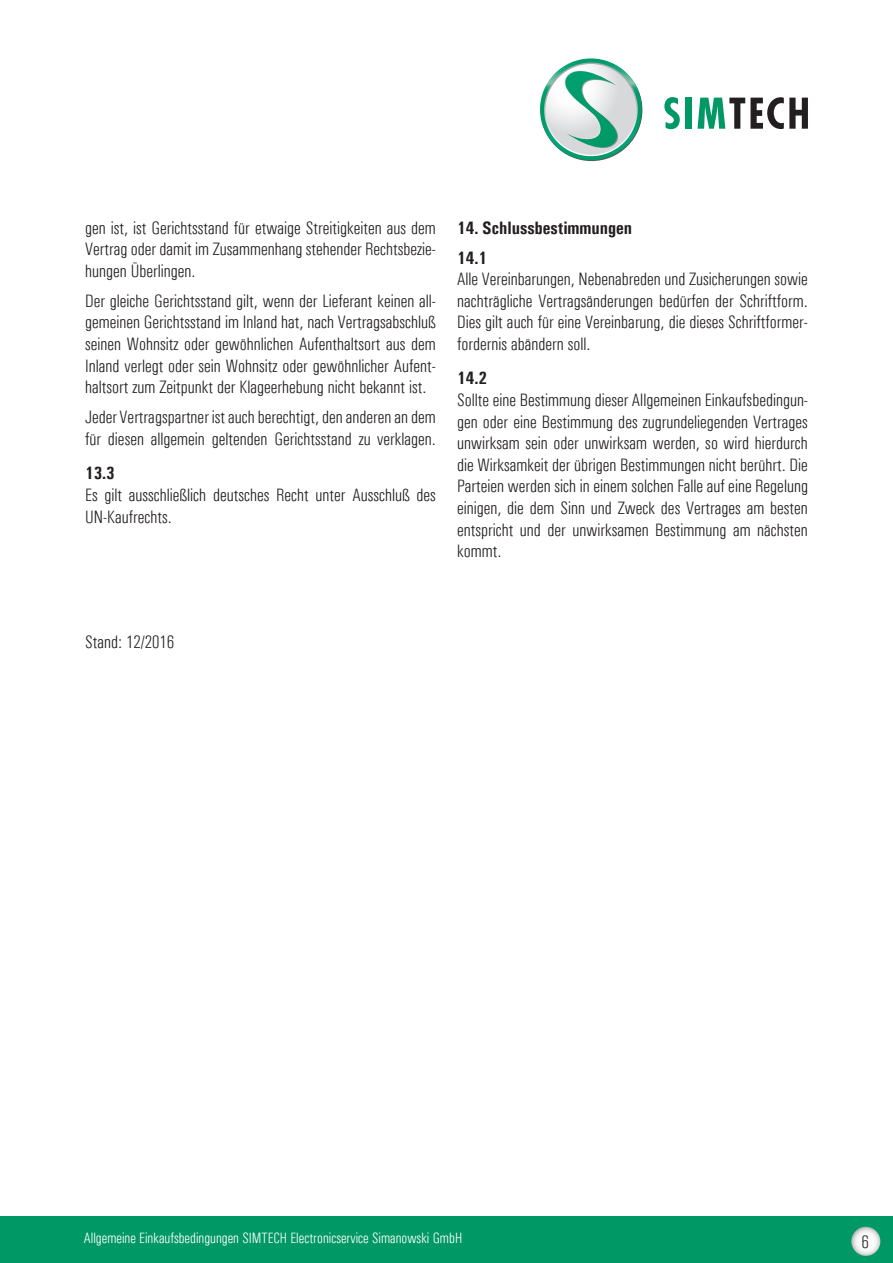
<style>
.page{position:relative;width:893px;height:1263px;background:#fff}
.page>*{position:absolute;margin:0;border:0;box-sizing:border-box;transform-origin:0 0}
.t1{font:300 condensed 18px/21.6px "Univers";color:#231f20;text-align:justify}
.t2{font:700 18px/30.2px "Univers Condensed";color:#231f20}
.t3{font:300 condensed 15px "Univers";color:#fff}
</style>
<div class="page">
<div style="left:0;top:1216px;width:893px;height:47px;background:#009864"></div>
<svg style="left:664px;top:97px;width:16px;height:32px"></svg>
<div style="left:686px;top:98px;width:6px;height:31px;background:#009864"></div>
<svg style="left:697px;top:97px;width:111px;height:32px"></svg>
<svg style="left:540px;top:58px;width:102px;height:102px"></svg>
<svg style="left:544px;top:63px;width:94px;height:93px"></svg>
<svg style="left:545px;top:64px;width:91px;height:91px"></svg>
<svg style="left:562px;top:71px;width:59px;height:80px"></svg>
<svg style="left:851px;top:1227px;width:29px;height:29px"></svg>
<p class="t1" style="left:85px;top:217px;width:352px">gen ist, ist Gerichtsstand für etwaige Streitigkeiten aus dem Vertrag oder damit im Zusammenhang stehender Rechtsbezie&shy;hungen Überlingen.</p>
<p class="t1" style="left:85px;top:290px;width:352px">Der gleiche Gerichtsstand gilt, wenn der Lieferant keinen all&shy;gemeinen Gerichtsstand im Inland hat, nach Vertragsabschluß seinen Wohnsitz oder gewöhnlichen Aufenthaltsort aus dem Inland verlegt oder sein Wohnsitz oder gewöhnlicher Aufent&shy;haltsort zum Zeitpunkt der Klageerhebung nicht bekannt ist.</p>
<p class="t1" style="left:85px;top:406px;width:352px">Jeder Vertragspartner ist auch berechtigt, den anderen an dem für diesen allgemein geltenden Gerichtsstand zu verklagen.</p>
<p class="t2" style="left:85px;top:458px;width:31px">13.3</p>
<p class="t1" style="left:85px;top:484px;width:352px">Es gilt ausschließlich deutsches Recht unter Ausschluß des<br>UN-Kaufrechts.</p>
<p class="t2" style="left:457px;top:212px;width:176px">14. Schlussbestimmungen<br>14.1</p>
<p class="t1" style="left:457px;top:268px;width:352px">Alle Vereinbarungen, Nebenabreden und Zusicherungen sowie nachträgliche Vertragsänderungen bedürfen der Schriftform.<br>Dies gilt auch für eine Vereinbarung, die dieses Schriftformer&shy;fordernis abändern soll.</p>
<p class="t2" style="left:457px;top:363px;width:31px">14.2</p>
<p class="t1" style="left:457px;top:389px;width:352px">Sollte eine Bestimmung dieser Allgemeinen Einkaufsbedingun&shy;gen oder eine Bestimmung des zugrundeliegenden Vertrages unwirksam sein oder unwirksam werden, so wird hierdurch die Wirksamkeit der übrigen Bestimmungen nicht berührt. Die Parteien werden sich in einem solchen Falle auf eine Regelung einigen, die dem Sinn und Zweck des Vertrages am besten entspricht und der unwirksamen Bestimmung am nächsten kommt.</p>
<p class="t1" style="left:85px;top:632px;width:90px">Stand: 12/2016</p>
<p class="t3" style="left:84px;top:1229px;width:380px">Allgemeine Einkaufsbedingungen SIMTECH Electronicservice Simanowski GmbH</p>
<p class="t1" style="left:862px;top:1231px;width:9px">6</p>
</div>
